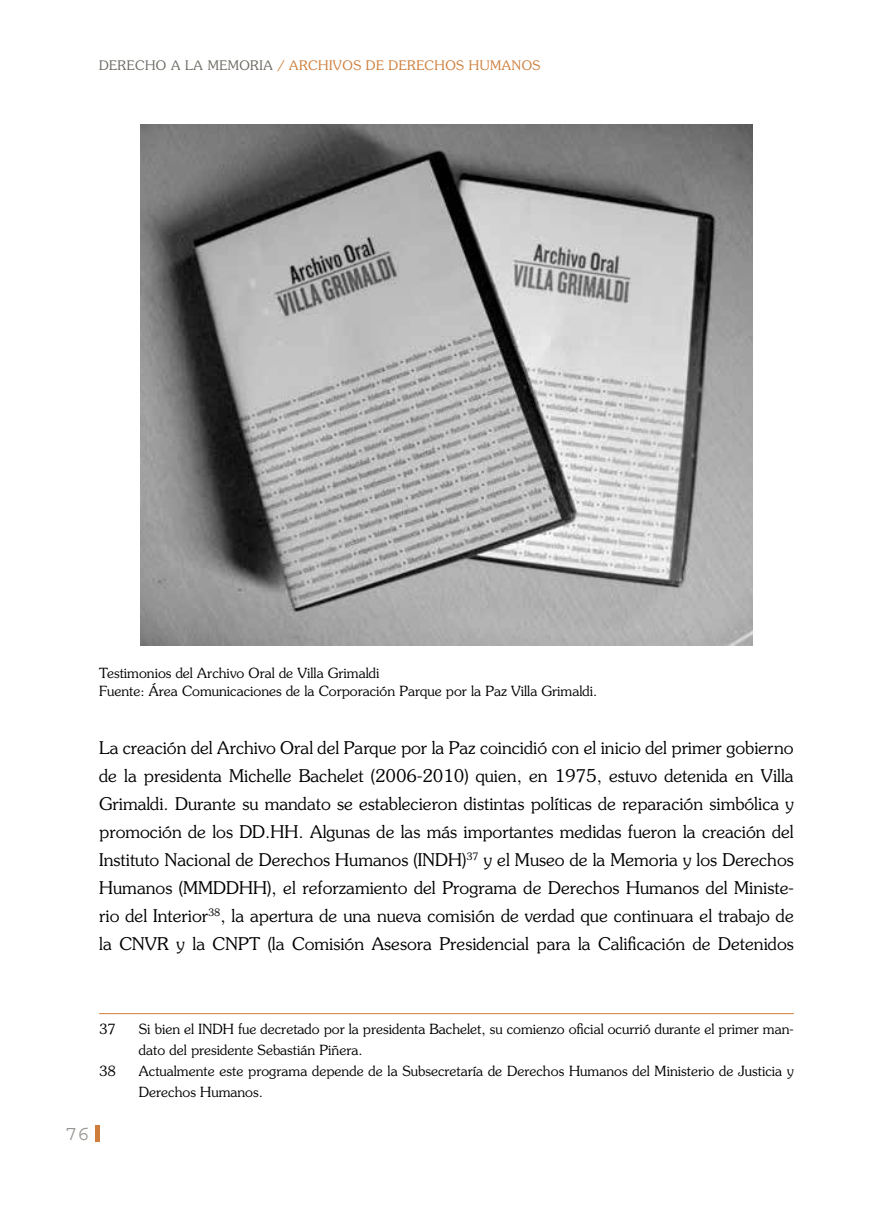
<style>
.page{position:relative;width:893px;height:1216px;background:#fff}
.page>*{position:absolute;margin:0;border:0;box-sizing:border-box;transform-origin:0 0}
.t1{font:21px "Courier Std";color:#959490}
.t2{font:300 17.5px/28px "Souvenir Std";color:#000;text-align:justify}
.t3{font:300 14px/21px "Souvenir Std";color:#000}
.t4{font:300 13.12px "Souvenir Std";letter-spacing:.03em;color:#ce7d3a}
.s1{color:#6d6a63}
</style>
<div class="page">
<hr style="left:95px;top:1125px;width:4px;height:16px;background:#ce7d3a">
<img style="left:140px;top:124px;width:613px;height:522px">
<hr style="left:99px;top:1013px;width:695px;height:1px;background:#ce7d3a">
<p class="t4" style="left:99px;top:57px;width:443px"><span class="s1">DERECHO A LA MEMORIA</span> / ARCHIVOS DE DERECHOS HUMANOS</p>
<p class="t3" style="left:99px;top:664px;width:500px;line-height:17.5px">Testimonios del Archivo Oral de Villa Grimaldi<br>Fuente: Área Comunicaciones de la Corporación Parque por la Paz Villa Grimaldi.</p>
<p class="t2" style="left:99px;top:733px;width:696px">La creación del Archivo Oral del Parque por la Paz coincidió con el inicio del primer gobierno de la presidenta Michelle Bachelet (2006-2010) quien, en 1975, estuvo detenida en Villa Grimaldi. Durante su mandato se establecieron distintas políticas de reparación simbólica y promoción de los DD.HH. Algunas de las más importantes medidas fueron la creación del Instituto Nacional de Derechos Humanos (INDH)<sup>37</sup> y el Museo de la Memoria y los Derechos Humanos (MMDDHH), el reforzamiento del Programa de Derechos Humanos del Ministe&shy;rio del Interior<sup>38</sup>, la apertura de una nueva comisión de verdad que continuara el trabajo de la CNVR y la CNPT (la Comisión Asesora Presidencial para la Calificación de Detenidos</p>
<p class="t1" style="left:65px;top:1121px;width:27px">76</p>
<p class="t3" style="left:99px;top:1018px;width:18px">37</p>
<p class="t3" style="left:139px;top:1018px;width:656px">Si bien el INDH fue decretado por la presidenta Bachelet, su comienzo oficial ocurrió durante el primer man&shy;dato del presidente Sebastián Piñera.</p>
<p class="t3" style="left:99px;top:1060px;width:18px">38</p>
<p class="t3" style="left:139px;top:1060px;width:656px">Actualmente este programa depende de la Subsecretaría de Derechos Humanos del Ministerio de Justicia y<br>Derechos Humanos.</p>
</div>
